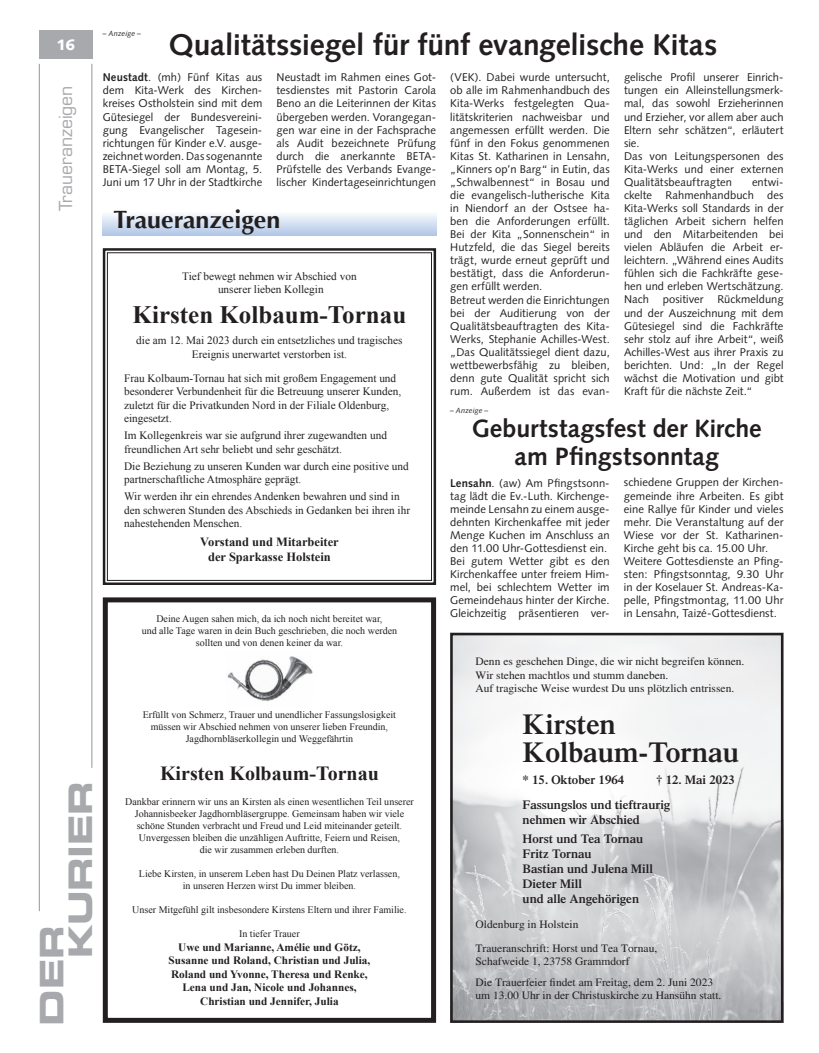
<style>
.page{position:relative;width:819px;height:1053px;background:#fff}
.page>*{position:absolute;margin:0;border:0;box-sizing:border-box;transform-origin:0 0}
.t1{font:32.5px/28.9px "Eurostile LT Std Bold Ex 2";letter-spacing:-.01em;color:#a8a9ad}
.t2{font:700 30px "Syntax LT Std";letter-spacing:-.01em;color:#231f20}
.t3{font:600 28.75px/27.6px "Times";color:#231f20}
.t4{font:700 25px/27.5px "Syntax LT Std";color:#231f20;text-align:center}
.t5{font:700 25px "Times New Roman";color:#231f20}
.t6{font:700 25px "Optima";color:#231f20}
.t7{font:700 20px "Times New Roman";color:#231f20}
.t8{font:17.5px "Eurostile LT Std";color:#a8a9ad}
.t9{font:900 15px "Syntax LT Std";color:#fff}
.t10{font:600 12.5px/15.1px "Times";color:#231f20}
.t11{font:700 12.5px/15px "Times New Roman";color:#231f20;text-align:center}
.t12{font:11.25px/13px "Syntax";letter-spacing:.005em;color:#231f20}
.t13{font:11.25px/13.5px "Times New Roman";color:#231f20}
.t14{font:11.25px/13.5px "Times";color:#231f20}
.t15{font:700 11.25px/13.5px "Times New Roman";color:#231f20;text-align:center}
.t16{font:10px/12px "Times New Roman";color:#231f20;text-align:center}
.t17{font:italic 7.5px "Syntax LT Std";letter-spacing:.01em;color:#231f20}
.s1{font-weight:700}
</style>
<div class="page">
<hr style="left:39px;top:64px;width:1px;height:847px;background:#939598">
<hr style="left:92px;top:64px;width:1px;height:703px;background:#939598">
<div style="left:39px;top:30px;width:53px;height:29px;background:#a8a9ad"></div>
<img style="left:454px;top:636px;width:325px;height:382px">
<div style="left:450px;top:632px;width:333px;height:390px;border:3px solid #231f20"></div>
<svg style="left:103px;top:248px;width:333px;height:337px"></svg>
<div style="left:107px;top:252px;width:325px;height:328px;border:1px solid #231f20"></div>
<img style="left:227px;top:656px;width:85px;height:45px">
<div style="left:103px;top:597px;width:333px;height:425px;border:5px solid #231f20"></div>
<svg style="left:103px;top:214px;width:333px;height:22px;background:#d0ddf0"></svg>
<p class="t9" style="left:56px;top:36px;width:20px">16</p>
<p class="t8" style="left:55px;top:211px;width:127px;rotate:-90deg">Traueranzeigen</p>
<p class="t1" style="left:37px;top:958px;width:179px;text-indent:-67px;rotate:-90deg">DER<br>KURIER</p>
<p class="t17" style="left:103px;top:29px;width:40px">– Anzeige –</p>
<p class="t2" style="left:169px;top:27px;width:550px">Qualitätssiegel für fünf evangelische Kitas</p>
<p class="t12" style="left:450px;top:71px;width:161px">(VEK). Dabei wurde untersucht, ob alle im Rahmenhandbuch des<br>Kita-Werks festgelegten Qua&shy;litätskriterien nachweisbar und angemessen erfüllt werden. Die fünf in den Fokus genommenen<br>Kitas St. Katharinen in Lensahn, „Kinners op’n Barg“ in Eutin, das „Schwalbennest“ in Bosau und die evangelisch-lutherische Kita in Niendorf an der Ostsee ha&shy;ben die Anforderungen erfüllt.<br>Bei der Kita „Sonnenschein“ in<br>Hutzfeld, die das Siegel bereits trägt, wurde erneut geprüft und bestätigt, dass die Anforderun&shy;gen erfüllt werden.<br>Betreut werden die Einrichtungen bei der Auditierung von der<br>Qualitätsbeauftragten des Kita-<br>Werks, Stephanie Achilles-West. „Das Qualitätssiegel dient dazu, wettbewerbsfähig zu bleiben, denn gute Qualität spricht sich rum. Außerdem ist das evan-</p>
<p class="t12" style="left:624px;top:71px;width:161px">gelische Profil unserer Einrich&shy;tungen ein Alleinstellungsmerk&shy;mal, das sowohl Erzieherinnen und Erzieher, vor allem aber auch<br>Eltern sehr schätzen“, erläutert sie.<br>Das von Leitungspersonen des<br>Kita-Werks und einer externen<br>Qualitätsbeauftragten</p>
<p class="t12" style="left:103px;top:71px;width:161px;text-align:justify"><span class="s1">Neustadt</span>. (mh) Fünf Kitas aus dem Kita-Werk des Kirchen&shy;kreises Ostholstein sind mit dem Gütesiegel der Bundesvereini&shy;gung Evangelischer Tagesein&shy;richtungen für Kinder e.V. ausge&shy;zeichnet worden. Das sogenannte BETA-Siegel soll am Montag, 5.<br>Juni um 17 Uhr in der Stadtkirche</p>
<p class="t12" style="left:276px;top:71px;width:161px;text-align:justify">Neustadt im Rahmen eines Got&shy;tesdienstes mit Pastorin Carola Beno an die Leiterinnen der Kitas übergeben werden. Vorangegan&shy;gen war eine in der Fachsprache als Audit bezeichnete Prüfung durch die anerkannte BETA-Prüfstelle des Verbands Evange&shy;lischer Kindertageseinrichtungen</p>
<p class="t6" style="left:113px;top:205px;width:168px">Traueranzeigen</p>
<p class="t12" style="left:624px;top:175px;width:161px;text-align:justify;text-indent:128px">entwi&shy;ckelte Rahmenhandbuch des Kita-Werks soll Standards in der täglichen Arbeit sichern helfen und den Mitarbeitenden bei vielen Abläufen die Arbeit er&shy;leichtern. „Während eines Audits fühlen sich die Fachkräfte gese&shy;hen und erleben Wertschätzung.<br>Nach positiver Rückmeldung und der Auszeichnung mit dem Gütesiegel sind die Fachkräfte sehr stolz auf ihre Arbeit“, weiß Achilles-West aus ihrer Praxis zu berichten. Und: „In der Regel wächst die Motivation und gibt Kraft für die nächste Zeit.“</p>
<p class="t13" style="left:182px;top:269px;width:176px;text-align:center">Tief bewegt nehmen wir Abschied von unserer lieben Kollegin</p>
<p class="t5" style="left:133px;top:298px;width:275px">Kirsten Kolbaum-Tornau</p>
<p class="t13" style="left:136px;top:333px;width:268px;text-align:center">die am 12. Mai 2023 durch ein entsetzliches und tragisches<br>Ereignis unerwartet verstorben ist.</p>
<p class="t13" style="left:124px;top:371px;width:278px">Frau Kolbaum-Tornau hat sich mit großem Engagement und besonderer Verbundenheit für die Betreuung unserer Kunden, zuletzt für die Privatkunden Nord in der Filiale Oldenburg, eingesetzt.</p>
<p class="t13" style="left:124px;top:428px;width:264px">Im Kollegenkreis war sie aufgrund ihrer zugewandten und freundlichen Art sehr beliebt und sehr geschätzt.</p>
<p class="t13" style="left:124px;top:459px;width:286px">Die Beziehung zu unseren Kunden war durch eine positive und partnerschaftliche Atmosphäre geprägt.</p>
<p class="t13" style="left:124px;top:489px;width:287px">Wir werden ihr ein ehrendes Andenken bewahren und sind in den schweren Stunden des Abschieds in Gedanken bei ihren ihr nahestehenden Menschen.</p>
<p class="t11" style="left:200px;top:534px;width:140px">Vorstand und Mitarbeiter der Sparkasse Holstein</p>
<p class="t17" style="left:450px;top:405px;width:40px">– Anzeige –</p>
<p class="t4" style="left:472px;top:415px;width:291px">Geburtstagsfest der Kirche am Pfingstsonntag</p>
<p class="t12" style="left:450px;top:476px;width:161px"><span class="s1">Lensahn</span>. (aw) Am Pfingstsonn&shy;tag lädt die Ev.-Luth. Kirchenge&shy;meinde Lensahn zu einem ausge&shy;dehnten Kirchenkaffee mit jeder<br>Menge Kuchen im Anschluss an den 11.00 Uhr-Gottesdienst ein.<br>Bei gutem Wetter gibt es den<br>Kirchenkaffee unter freiem Him&shy;mel, bei schlechtem Wetter im<br>Gemeindehaus hinter der Kirche.<br>Gleichzeitig präsentieren ver-</p>
<p class="t12" style="left:624px;top:476px;width:161px">schiedene Gruppen der Kirchen&shy;gemeinde ihre Arbeiten. Es gibt eine Rallye für Kinder und vieles mehr. Die Veranstaltung auf der<br>Wiese vor der St. Katharinen-<br>Kirche geht bis ca. 15.00 Uhr.<br>Weitere Gottesdienste an Pfing&shy;sten: Pfingstsonntag, 9.30 Uhr in der Koselauer St. Andreas-Ka&shy;pelle, Pfingstmontag, 11.00 Uhr in Lensahn, Taizé-Gottesdienst.</p>
<p class="t16" style="left:142px;top:612px;width:257px">Deine Augen sahen mich, da ich noch nicht bereitet war,<br>und alle Tage waren in dein Buch geschrieben, die noch werden sollten und von denen keiner da war.</p>
<p class="t16" style="left:143px;top:708px;width:255px">Erfüllt von Schmerz, Trauer und unendlicher Fassungslosigkeit müssen wir Abschied nehmen von unserer lieben Freundin,<br>Jagdhornbläserkollegin und Weggefährtin</p>
<p class="t7" style="left:160px;top:759px;width:220px">Kirsten Kolbaum-Tornau</p>
<p class="t16" style="left:125px;top:795px;width:290px">Dankbar erinnern wir uns an Kirsten als einen wesentlichen Teil unserer Johannisbeeker Jagdhornbläsergruppe. Gemeinsam haben wir viele schöne Stunden verbracht und Freud und Leid miteinander geteilt.<br>Unvergessen bleiben die unzähligen Auftritte, Feiern und Reisen,<br>die wir zusammen erleben durften.</p>
<p class="t16" style="left:139px;top:867px;width:262px">Liebe Kirsten, in unserem Leben hast Du Deinen Platz verlassen, in unseren Herzen wirst Du immer bleiben.</p>
<p class="t16" style="left:132px;top:903px;width:276px">Unser Mitgefühl gilt insbesondere Kirstens Eltern und ihrer Familie.</p>
<p class="t16" style="left:239px;top:927px;width:62px">In tiefer Trauer</p>
<p class="t15" style="left:168px;top:939px;width:203px">Uwe und Marianne, Amélie und Götz, Susanne und Roland, Christian und Julia, Roland und Yvonne, Theresa und Renke, Lena und Jan, Nicole und Johannes, Christian und Jennifer, Julia</p>
<p class="t14" style="left:475px;top:654px;width:270px">Denn es geschehen Dinge, die wir nicht begreifen können.<br>Wir stehen machtlos und stumm daneben.<br>Auf tragische Weise wurdest Du uns plötzlich entrissen.</p>
<p class="t3" style="left:522px;top:709px;width:218px">Kirsten<br>Kolbaum-Tornau</p>
<p class="t10" style="left:522px;top:771px;width:103px">* 15. Oktober 1964</p>
<p class="t10" style="left:522px;top:766px;width:214px;line-height:25.8px;text-indent:133px">† 12. Mai 2023<br>Fassungslos und tieftraurig</p>
<p class="t10" style="left:522px;top:810px;width:122px;line-height:18.6px">nehmen wir Abschied<br>Horst und Tea Tornau</p>
<p class="t10" style="left:522px;top:846px;width:132px">Fritz Tornau<br>Bastian und Julena Mill<br>Dieter Mill<br>und alle Angehörigen</p>
<p class="t14" style="left:475px;top:911px;width:183px;line-height:24.1px">Oldenburg in Holstein<br>Traueranschrift: Horst und Tea Tornau,</p>
<p class="t14" style="left:475px;top:951px;width:239px;line-height:20.6px">Schafweide 1, 23758 Grammdorf<br>Die Trauerfeier findet am Freitag, dem 2. Juni 2023</p>
<p class="t14" style="left:475px;top:988px;width:247px">um 13.00 Uhr in der Christuskirche zu Hansühn statt.</p>
</div>
